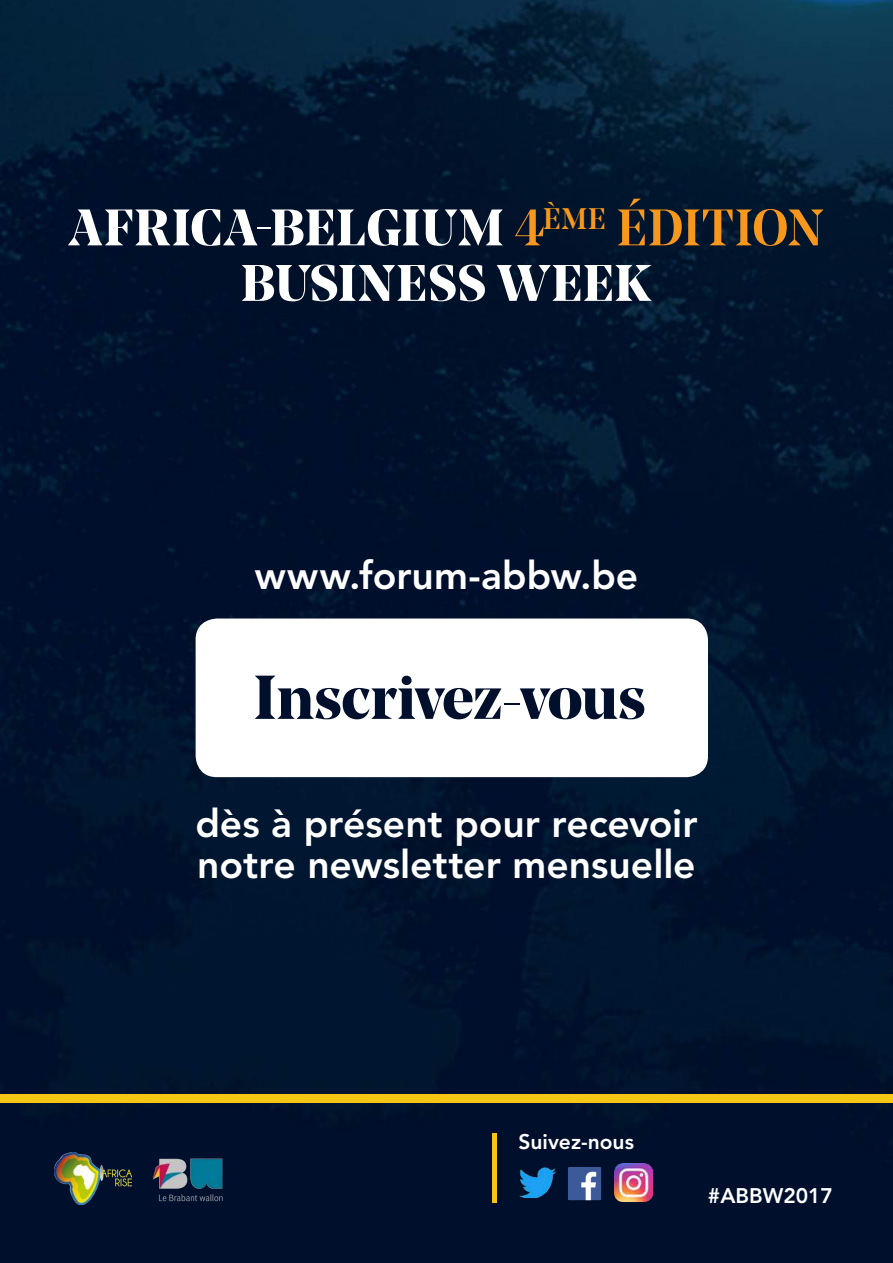
<style>
.page{position:relative;width:893px;height:1263px;background:#fff}
.page>*{position:absolute;margin:0;border:0;box-sizing:border-box;transform-origin:0 0}
.t1{font:700 61.5px "Noe Display";letter-spacing:-.01em;color:#000f2c}
.t2{font:700 51px/55.5px "Noe Display";letter-spacing:.01em;color:#fff;text-align:center}
.t3{font:800 39px/40.5px "Avenir LT Std";color:#fff}
.t4{font:800 21px "Avenir LT Std";color:#fff}
.s1{font-weight:500;color:#f7981d}
</style>
<div class="page">
<img style="left:0;top:0;width:893px;height:1263px">
<hr style="left:493px;top:1133px;width:4px;height:69px;background:#f6c615">
<div style="left:196px;top:618px;width:512px;height:159px;background:#fff;border-radius:21px"></div>
<img style="left:54px;top:1153px;width:78px;height:52px">
<img style="left:146px;top:1151px;width:84px;height:58px">
<div style="left:0;top:1094px;width:893px;height:8px;background:#f6c615"></div>
<img style="left:518px;top:1167px;width:39px;height:31px">
<img style="left:566px;top:1164px;width:38px;height:38px">
<img style="left:615px;top:1164px;width:38px;height:38px">
<h2 class="t2" style="left:69px;top:199px;width:756px">AFRICA-BELGIUM <span class="s1">4</span><sup>ÈME</sup> <span class="s1">ÉDITION<br></span>BUSINESS WEEK</h2>
<p class="t3" style="left:255px;top:555px;width:385px">www.forum-abbw.be</p>
<h1 class="t1" style="left:254px;top:658px;width:393px">Inscrivez-vous</h1>
<p class="t3" style="left:195px;top:803px;width:504px">dès à présent pour recevoir notre newsletter mensuelle</p>
<p class="t4" style="left:518px;top:1129px;width:117px">Suivez-nous</p>
<p class="t4" style="left:708px;top:1183px;width:127px">#ABBW2017</p>
</div>
